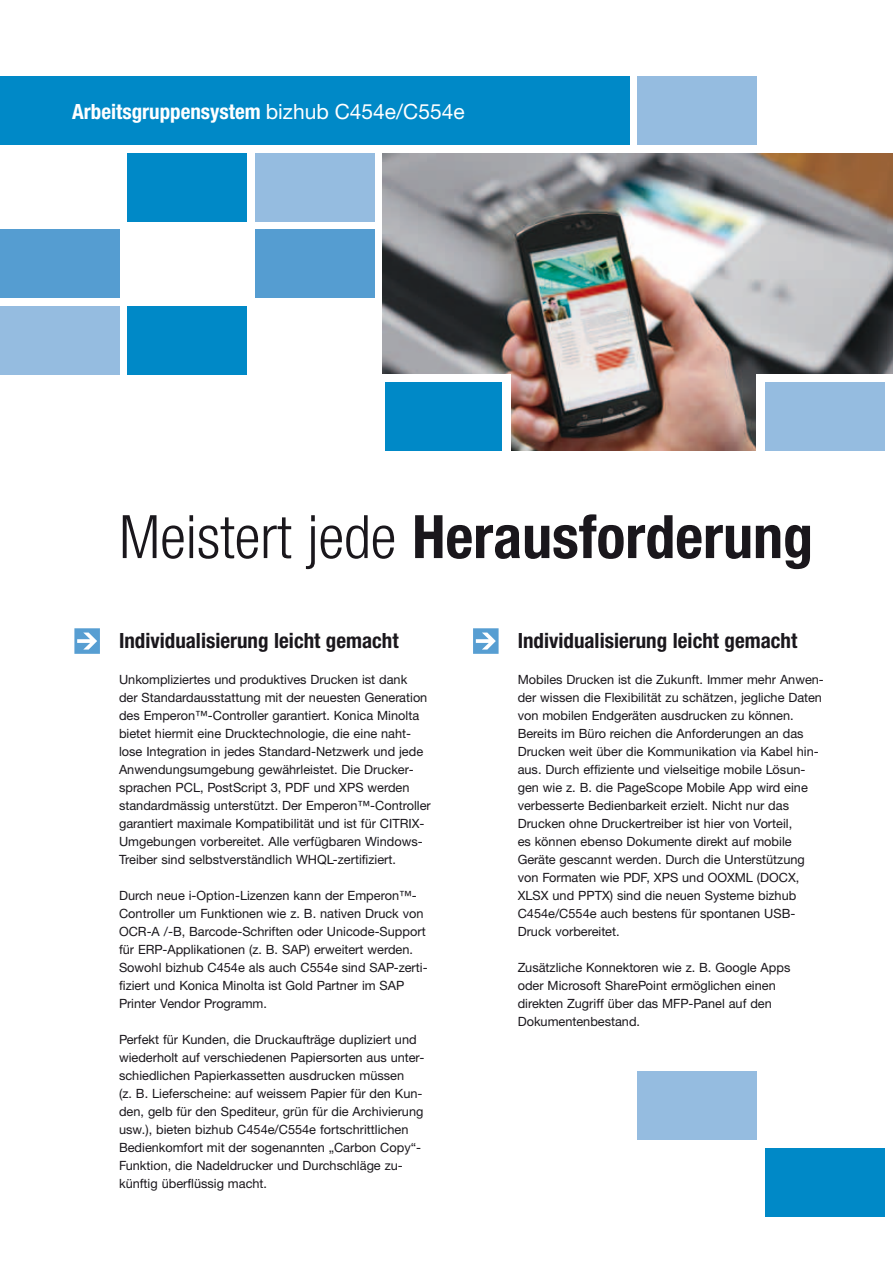
<style>
.page{position:relative;width:893px;height:1263px;background:#fff}
.page>*{position:absolute;margin:0;border:0;box-sizing:border-box;transform-origin:0 0}
.t1{font:700 condensed 60px "Helvetica Neue LTW1 G";color:#1a171c}
.t2{font:700 condensed 21px "Helvetica Neue LTW1 G";color:#1a171c}
.t3{font:700 condensed 21px "Helvetica KMCE";color:#fff}
.t4{font:12.75px/18px "Helvetica Neue LTW1 G";color:#1a171c}
.s1{font-weight:400;font-stretch:normal}
.s2{font-weight:300}
</style>
<div class="page">
<img style="left:383px;top:153px;width:510px;height:298px">
<div style="left:765px;top:1148px;width:119px;height:68px;background:#0089c7"></div>
<div style="left:638px;top:1071px;width:119px;height:69px;background:#95bce0"></div>
<div style="left:128px;top:306px;width:119px;height:68px;background:#0089c7"></div>
<div style="left:128px;top:153px;width:119px;height:68px;background:#0089c7"></div>
<div style="left:0;top:77px;width:629px;height:68px;background:#0089c7"></div>
<div style="left:0;top:306px;width:119px;height:68px;background:#95bce0"></div>
<div style="left:255px;top:153px;width:119px;height:68px;background:#95bce0"></div>
<div style="left:638px;top:77px;width:119px;height:68px;background:#95bce0"></div>
<div style="left:0;top:230px;width:119px;height:68px;background:#559dd1"></div>
<div style="left:255px;top:230px;width:119px;height:68px;background:#559dd1"></div>
<hr style="left:892px;top:77px;width:1px;height:68px;background:#559dd1">
<div style="left:374px;top:374px;width:136px;height:85px;background:#fff"></div>
<div style="left:385px;top:383px;width:117px;height:68px;background:#0089c7"></div>
<div style="left:757px;top:374px;width:136px;height:85px;background:#fff"></div>
<div style="left:765px;top:383px;width:119px;height:68px;background:#95bce0"></div>
<svg style="left:74px;top:628px;width:26px;height:26px"></svg>
<svg style="left:473px;top:628px;width:26px;height:26px"></svg>
<h2 class="t3" style="left:72px;top:99px;width:394px">Arbeitsgruppensystem <span class="s1">bizhub C454e/C554e</span></h2>
<h1 class="t1" style="left:119px;top:501px;width:695px"><span class="s2">Meistert jede</span> Herausforderung</h1>
<h2 class="t2" style="left:119px;top:628px;width:281px">Individualisierung leicht gemacht</h2>
<p class="t4" style="left:119px;top:670px;width:313px">Unkompliziertes und produktives Drucken ist dank<br>der Standardausstattung mit der neuesten Generation des Emperon™-Controller garantiert. Konica Minolta bietet hiermit eine Drucktechnologie, die eine naht&shy;lose Integration in jedes Standard-Netzwerk und jede Anwendungsumgebung gewährleistet. Die Drucker&shy;sprachen PCL, PostScript 3, PDF und XPS werden standardmässig unterstützt. Der Emperon™-Controller garantiert maximale Kompatibilität und ist für CITRIX-Umgebungen vorbereitet. Alle verfügbaren Windows-Treiber sind selbstverständlich WHQL-zertifiziert.</p>
<p class="t4" style="left:119px;top:886px;width:310px">Durch neue i-Option-Lizenzen kann der Emperon™- Controller um Funktionen wie z. B. nativen Druck von OCR-A /-B, Barcode-Schriften oder Unicode-Support für ERP-Applikationen (z. B. SAP) erweitert werden.<br>Sowohl bizhub C454e als auch C554e sind SAP-zerti&shy;fiziert und Konica Minolta ist Gold Partner im SAP Printer Vendor Programm.</p>
<p class="t4" style="left:119px;top:1030px;width:307px">Perfekt für Kunden, die Druckaufträge dupliziert und wiederholt auf verschiedenen Papiersorten aus unter&shy;schiedlichen Papierkassetten ausdrucken müssen<br>(z. B. Lieferscheine: auf weissem Papier für den Kun&shy;den, gelb für den Spediteur, grün für die Archivierung usw.), bieten bizhub C454e/C554e fortschrittlichen Bedienkomfort mit der sogenannten „Carbon Copy“- Funktion, die Nadeldrucker und Durchschläge zu&shy;künftig überflüssig macht.</p>
<h2 class="t2" style="left:518px;top:628px;width:281px">Individualisierung leicht gemacht</h2>
<p class="t4" style="left:518px;top:670px;width:308px">Mobiles Drucken ist die Zukunft. Immer mehr Anwen&shy;der wissen die Flexibilität zu schätzen, jegliche Daten von mobilen Endgeräten ausdrucken zu können.<br>Bereits im Büro reichen die Anforderungen an das Drucken weit über die Kommunikation via Kabel hin&shy;aus. Durch effiziente und vielseitige mobile Lösun&shy;gen wie z. B. die PageScope Mobile App wird eine verbesserte Bedienbarkeit erzielt. Nicht nur das Drucken ohne Druckertreiber ist hier von Vorteil,<br>es können ebenso Dokumente direkt auf mobile Geräte gescannt werden. Durch die Unterstützung von Formaten wie PDF, XPS und OOXML (DOCX, XLSX und PPTX) sind die neuen Systeme bizhub C454e/C554e auch bestens für spontanen USB-Druck vorbereitet.</p>
<p class="t4" style="left:518px;top:958px;width:274px">Zusätzliche Konnektoren wie z. B. Google Apps oder Microsoft SharePoint ermöglichen einen direkten Zugriff über das MFP-Panel auf den Dokumentenbestand.</p>
</div>
